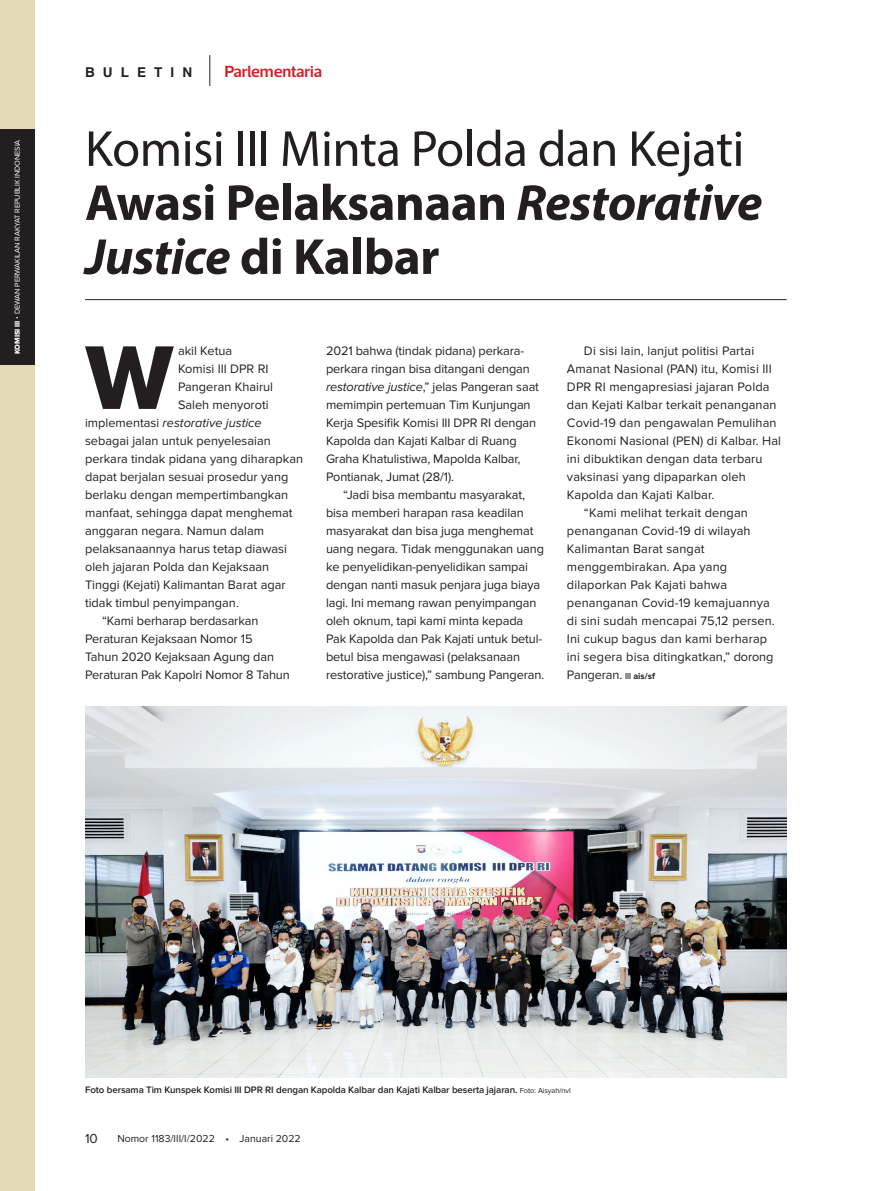
<style>
.page{position:relative;width:893px;height:1191px;background:#fff}
.page>*{position:absolute;margin:0;border:0;box-sizing:border-box;transform-origin:0 0}
._1st_body{font:93.75px "Proxima Nova Extrabld";color:#231f20}
.Judul{font:51px/54px "Myriad Pro";letter-spacing:-.01em;color:#231f20}
.t1{font:600 16.5px "Acto";letter-spacing:-.01em;color:#d1232a}
.t2{font:700 13.5px "Helvetica";letter-spacing:.6em;color:#231f20}
.t3{font:13.5px "Proxima Nova";color:#231f20}
.body{font:12.75px/18px "Proxima Nova";letter-spacing:-.01em;color:#231f20}
.body-2{font:12.75px/18px "Proxima Nova";letter-spacing:.01em;color:#231f20}
._1st_body-2{font:12.75px "Proxima Nova";color:#231f20}
._1st_body-3{font:italic 12.75px "Proxima Nova";color:#231f20}
.t4{font:10.5px "Proxima Nova";color:#231f20}
.t5{font:600 9.75px "Proxima Nova";letter-spacing:-.01em;color:#231f20}
.t6{font:7.5px "Proxima Nova";letter-spacing:-.01em;color:#fff}
.s1{font-family:"Proxima Nova Extrabld"}
.s2{font-weight:700}
.s3{font-weight:700;font-style:italic}
.s4{font-style:normal}
.s5{font-style:italic}
.s6{font-weight:700;font-size:9px}
.s7{font-weight:400;font-size:7.5px}
</style>
<div class="page">
<div style="left:0;top:0;width:34px;height:1191px;background:#e5dab7"></div>
<div style="left:0;top:129px;width:34px;height:236px;background:#231f20"></div>
<svg style="left:625px;top:673px;width:6px;height:6px"></svg>
<hr style="left:85px;top:299px;width:702px;height:1px;background:#231f20">
<img style="left:85px;top:706px;width:702px;height:371px">
<hr style="left:210px;top:55px;width:1px;height:31px;background:#231f20">
<p class="t6" style="left:13px;top:354px;width:216px;rotate:-90deg"><span class="s1">KOMISI III</span> • DEWAN PERWAKILAN RAKYAT REPUBLIK INDONESIA</p>
<p class="t2" style="left:85px;top:63px;width:109px">BULETIN</p>
<p class="t1" style="left:225px;top:61px;width:99px">Parlementaria</p>
<p class="Judul" style="left:85px;top:121px;width:679px">Komisi III Minta Polda dan Kejati<br><span class="s2">Awasi Pelaksanaan</span> <span class="s3">Restorative<br>Justice</span> <span class="s2">di Kalbar</span></p>
<p class="_1st_body" style="left:86px;top:324px;width:89px">W</p>
<p class="_1st_body-2" style="left:178px;top:343px;width:56px">akil Ketua</p>
<p class="_1st_body-2" style="left:178px;top:361px;width:92px">Komisi III DPR RI</p>
<p class="_1st_body-2" style="left:178px;top:379px;width:97px">Pangeran Khairul</p>
<p class="_1st_body-2" style="left:178px;top:397px;width:92px">Saleh menyoroti</p>
<p class="_1st_body-3" style="left:85px;top:417px;width:178px"><span class="s4">implementasi</span> restorative justice</p>
<p class="_1st_body-2" style="left:85px;top:433px;width:187px">sebagai jalan untuk penyelesaian</p>
<p class="_1st_body-2" style="left:85px;top:451px;width:220px">perkara tindak pidana yang diharapkan</p>
<p class="_1st_body-2" style="left:85px;top:469px;width:205px">dapat berjalan sesuai prosedur yang</p>
<p class="_1st_body-2" style="left:85px;top:487px;width:205px">berlaku dengan mempertimbangkan</p>
<p class="_1st_body-2" style="left:85px;top:505px;width:209px">manfaat, sehingga dapat menghemat</p>
<p class="_1st_body-2" style="left:85px;top:523px;width:181px">anggaran negara. Namun dalam</p>
<p class="_1st_body-2" style="left:85px;top:541px;width:204px">pelaksanaannya harus tetap diawasi</p>
<p class="_1st_body-2" style="left:85px;top:559px;width:186px">oleh jajaran Polda dan Kejaksaan</p>
<p class="_1st_body-2" style="left:85px;top:577px;width:202px">Tinggi (Kejati) Kalimantan Barat agar</p>
<p class="_1st_body-2" style="left:85px;top:595px;width:155px">tidak timbul penyimpangan.</p>
<p class="body" style="left:85px;top:612px;width:206px;text-indent:17px">“Kami berharap berdasarkan<br>Peraturan Kejaksaan Nomor 15<br>Tahun 2020 Kejaksaan Agung dan<br>Peraturan Pak Kapolri Nomor 8 Tahun</p>
<p class="body" style="left:326px;top:342px;width:214px">2021 bahwa (tindak pidana) perkara&shy;perkara ringan bisa ditangani dengan <span class="s5">restorative justice</span>,” jelas Pangeran saat memimpin pertemuan Tim Kunjungan Kerja Spesifik Komisi III DPR RI dengan Kapolda dan Kajati Kalbar di Ruang Graha Khatulistiwa, Mapolda Kalbar, Pontianak, Jumat (28/1).</p>
<p class="body" style="left:326px;top:486px;width:220px;text-indent:17px">“Jadi bisa membantu masyarakat, bisa memberi harapan rasa keadilan masyarakat dan bisa juga menghemat uang negara. Tidak menggunakan uang ke penyelidikan-penyelidikan sampai dengan nanti masuk penjara juga biaya lagi. Ini memang rawan penyimpangan oleh oknum, tapi kami minta kepada Pak Kapolda dan Pak Kajati untuk betul&shy;betul bisa mengawasi (pelaksanaan restorative justice),” sambung Pangeran.</p>
<p class="body-2" style="left:567px;top:342px;width:216px;text-indent:17px">Di sisi lain, lanjut politisi Partai Amanat Nasional (PAN) itu, Komisi III DPR RI mengapresiasi jajaran Polda dan Kejati Kalbar terkait penanganan Covid-19 dan pengawalan Pemulihan Ekonomi Nasional (PEN) di Kalbar. Hal ini dibuktikan dengan data terbaru vaksinasi yang dipaparkan oleh Kapolda dan Kajati Kalbar.</p>
<p class="body-2" style="left:567px;top:504px;width:209px;text-indent:17px">“Kami melihat terkait dengan penanganan Covid-19 di wilayah<br>Kalimantan Barat sangat menggembirakan. Apa yang dilaporkan Pak Kajati bahwa penanganan Covid-19 kemajuannya di sini sudah mencapai 75,12 persen.<br>Ini cukup bagus dan kami berharap ini segera bisa ditingkatkan,” dorong<br>Pangeran. <span class="s6">ais/sf</span></p>
<p class="t5" style="left:85px;top:1084px;width:487px">Foto bersama Tim Kunspek Komisi III DPR RI dengan Kapolda Kalbar dan Kajati Kalbar beserta jajaran. <span class="s7">Foto: Aisyah/nvl</span></p>
<p class="t3" style="left:85px;top:1130px;width:14px">10</p>
<p class="t4" style="left:117px;top:1132px;width:185px">Nomor 1183/III/I/2022 • Januari 2022</p>
</div>
